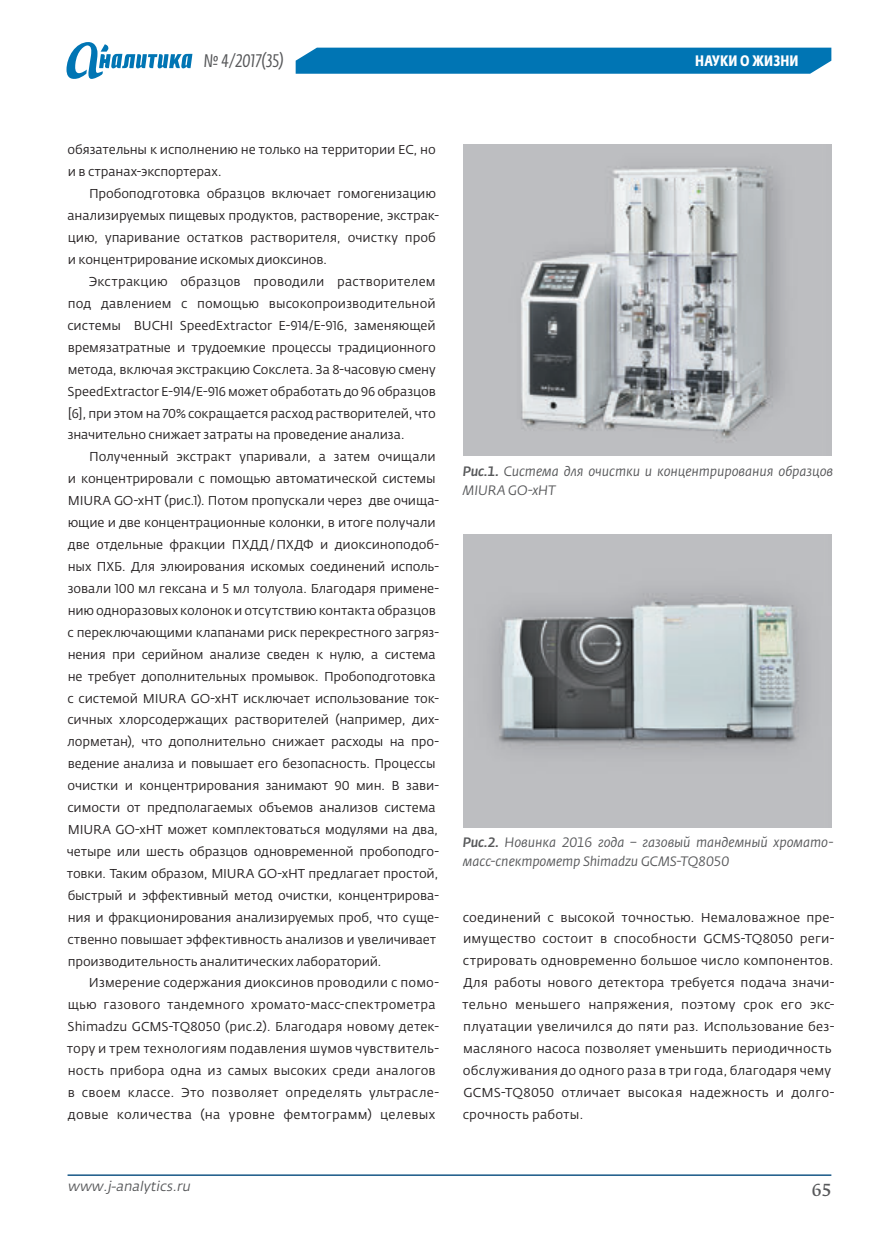
<style>
.page{position:relative;width:881px;height:1234px;background:#fff}
.page>*{position:absolute;margin:0;border:0;box-sizing:border-box;transform-origin:0 0}
.t1{font:italic 18px "Fedra Sans Cond Pro";color:#57585a}
.t2{font:16.5px "Fedra Serif B Pro";color:#57585a}
.t3{font:700 15px "Fedra Sans Cond Pro";letter-spacing:.01em;color:#fff}
.t4{font:italic 13.5px/19.5px "Fedra Sans Pro";letter-spacing:-.005em;color:#57585a}
.t5{font:italic 13.5px "Fedra Sans Pro";color:#57585a}
.t6{font:12.75px/21.9px "Fedra Sans Pro";letter-spacing:-.005em;color:#231f20}
.s1{font-weight:500}
</style>
<div class="page">
<hr style="left:67px;top:1174px;width:764px;height:1px;background:#175887">
<div style="left:295px;top:48px;width:536px;height:26px;background:#0075b4"></div>
<svg style="left:66px;top:42px;width:126px;height:37px"></svg>
<img style="left:463px;top:144px;width:368px;height:312px">
<img style="left:463px;top:534px;width:368px;height:292px">
<h1 class="t1" style="left:204px;top:50px;width:81px">№ 4/2017(35)</h1>
<p class="t3" style="left:695px;top:51px;width:105px">Науки о жизни</p>
<p class="t6" style="left:67px;top:139px;width:370px">обязательны к исполнению не только на территории ЕС, но и в странах-экспортерах.</p>
<p class="t6" style="left:67px;top:183px;width:373px;text-indent:21px">Пробоподготовка образцов включает гомогенизацию анализируемых пищевых продуктов, растворение, экстрак&shy;цию, упаривание остатков растворителя, очистку проб и концентрирование искомых диоксинов.</p>
<p class="t6" style="left:67px;top:270px;width:370px;text-align:justify;text-indent:22px">Экстракцию образцов проводили растворителем под давлением с помощью высокопроизводительной системы BUCHI SpeedExtractor E-914/E-916, заменяющей времязатратные и трудоемкие процессы традиционного метода, включая экстракцию Сокслета. За 8-часовую смену SpeedExtractor E-914/E-916 может обработать до 96 образцов [6], при этом на 70% сокращается расход растворителей, что значительно снижает затраты на проведение анализа.</p>
<p class="t6" style="left:67px;top:446px;width:373px;text-indent:22px">Полученный экстракт упаривали, а затем очищали и концентрировали с помощью автоматической системы MIURA GO-xHT (рис.1). Потом пропускали через две очища&shy;ющие и две концентрационные колонки, в итоге получали две отдельные фракции ПХДД/ПХДФ и диоксиноподоб&shy;ных ПХБ. Для элюирования искомых соединений исполь&shy;зовали 100 мл гексана и 5 мл толуола. Благодаря примене&shy;нию одноразовых колонок и отсутствию контакта образцов с переключающими клапанами риск перекрестного загряз&shy;нения при серийном анализе сведен к нулю, а система не требует дополнительных промывок. Пробоподготовка с системой MIURA GO-xHT исключает использование ток&shy;сичных хлорсодержащих растворителей (например, дих&shy;лорметан), что дополнительно снижает расходы на про&shy;ведение анализа и повышает его безопасность. Процессы очистки и концентрирования занимают 90 мин. В зави&shy;симости от предполагаемых объемов анализов система MIURA GO-xHT может комплектоваться модулями на два, четыре или шесть образцов одновременной пробоподго&shy;товки. Таким образом, MIURA GO-xHT предлагает простой, быстрый и эффективный метод очистки, концентрирова&shy;ния и фракционирования анализируемых проб, что суще&shy;ственно повышает эффективность анализов и увеличивает производительность аналитических лабораторий.</p>
<p class="t6" style="left:67px;top:971px;width:373px;text-indent:22px">Измерение содержания диоксинов проводили с помо&shy;щью газового тандемного хромато-масс-спектрометра Shimadzu GCMS-TQ8050 (рис.2). Благодаря новому детек&shy;тору и трем технологиям подавления шумов чувствитель&shy;ность прибора одна из самых высоких среди аналогов в своем классе. Это позволяет определять ультрасле&shy;довые количества (на уровне фемтограмм) целевых</p>
<p class="t4" style="left:463px;top:461px;width:371px"><span class="s1">Рис.1.</span> Система для очистки и концентрирования образцов<br>MIURA GO-xHT</p>
<p class="t4" style="left:463px;top:832px;width:371px"><span class="s1">Рис.2.</span> Новинка 2016 года – газовый тандемный хромато&shy;масс-спектрометр Shimadzu GCMS-TQ8050</p>
<p class="t6" style="left:462px;top:905px;width:373px">соединений с высокой точностью. Немаловажное пре&shy;имущество состоит в способности GCMS-TQ8050 реги&shy;стрировать одновременно большое число компонентов.<br>Для работы нового детектора требуется подача значи&shy;тельно меньшего напряжения, поэтому срок его экс&shy;плуатации увеличился до пяти раз. Использование без&shy;масляного насоса позволяет уменьшить периодичность обслуживания до одного раза в три года, благодаря чему GCMS-TQ8050 отличает высокая надежность и долго&shy;срочность работы.</p>
<p class="t5" style="left:67px;top:1177px;width:127px">www.j-analytics.ru</p>
<p class="t2" style="left:811px;top:1179px;width:21px">65</p>
</div>
